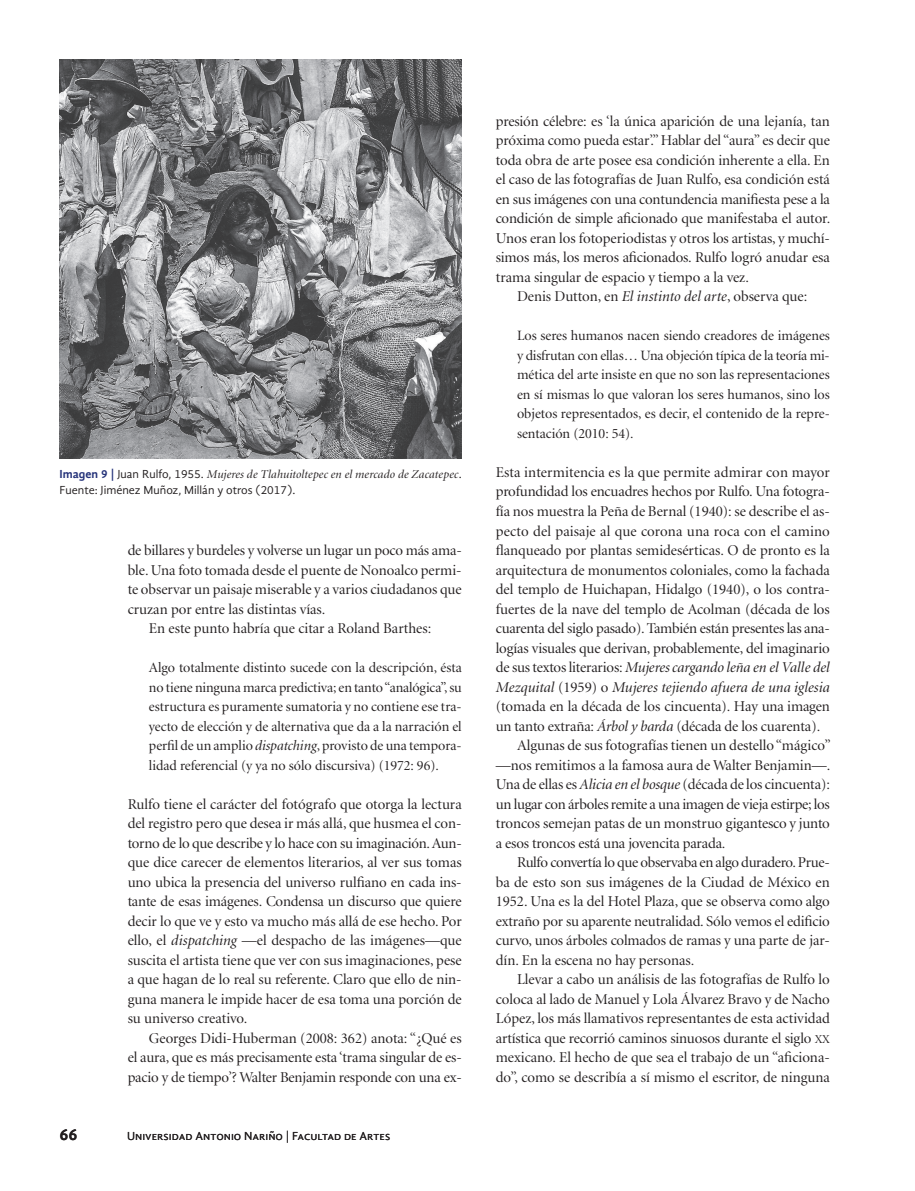
<style>
.page{position:relative;width:915px;height:1191px;background:#fff}
.page>*{position:absolute;margin:0;border:0;box-sizing:border-box;transform-origin:0 0}
.t1{font:700 16.5px "Gandhi Sans";color:#231f20}
.t2{font:15px/19.5px "Minion Display";letter-spacing:-.005em;color:#231f20;text-align:justify}
.t3{font:italic 15px "Minion Display";letter-spacing:.01em;color:#231f20}
.t4{font:14.25px/19.5px "Minion Display";color:#231f20}
.t5{font:12px "Gandhi Sans";color:#231f20}
.t6{font:italic 12px "Minion Display";letter-spacing:.015em;color:#231f20}
.s1{font-family:"Gandhi Sans";font-weight:700;font-style:normal;color:#243279}
.s2{font-family:"Gandhi Sans";font-style:normal}
.s3{font-style:italic}
.s4{font-style:normal}
.s5{font-size:12px}
</style>
<div class="page">
<img style="left:60px;top:60px;width:401px;height:399px">
<p class="t6" style="left:60px;top:468px;width:403px"><span class="s1">Imagen 9 |</span> <span class="s2">Juan Rulfo, 1955.</span> Mujeres de Tlahuitoltepec en el mercado de Zacatepec<span class="s2">.</span></p>
<p class="t5" style="left:60px;top:483px;width:237px">Fuente: Jiménez Muñoz, Millán y otros (2017).</p>
<p class="t2" style="left:128px;top:541px;width:334px">de billares y burdeles y volverse un lugar un poco más ama-</p>
<p class="t2" style="left:128px;top:560px;width:335px">ble. Una foto tomada desde el puente de Nonoalco permi-</p>
<p class="t2" style="left:128px;top:580px;width:335px">te observar un paisaje miserable y a varios ciudadanos que</p>
<p class="t2" style="left:128px;top:599px;width:199px">cruzan por entre las distintas vías.</p>
<p class="t2" style="left:149px;top:619px;width:284px">En este punto habría que citar a Roland Barthes:</p>
<p class="t4" style="left:149px;top:658px;width:314px">Algo totalmente distinto sucede con la descripción, ésta no tiene ninguna marca predictiva; en tanto “analógica”, su estructura es puramente sumatoria y no contiene ese tra&shy;yecto de elección y de alternativa que da a la narración el perfil de un amplio <span class="s3">dispatching</span>, provisto de una tempora&shy;lidad referencial (y ya no sólo discursiva) (1972: 96).</p>
<p class="t2" style="left:128px;top:794px;width:335px">Rulfo tiene el carácter del fotógrafo que otorga la lectura del registro pero que desea ir más allá, que husmea el con&shy;torno de lo que describe y lo hace con su imaginación. Aun&shy;que dice carecer de elementos literarios, al ver sus tomas uno ubica la presencia del universo rulfiano en cada ins&shy;tante de esas imágenes. Condensa un discurso que quiere decir lo que ve y esto va mucho más allá de ese hecho. Por ello, el <span class="s3">dispatching</span> —el despacho de las imágenes—que suscita el artista tiene que ver con sus imaginaciones, pese a que hagan de lo real su referente. Claro que ello de nin&shy;guna manera le impide hacer de esa toma una porción de su universo creativo.</p>
<p class="t2" style="left:128px;top:1028px;width:335px;text-indent:21px">Georges Didi-Huberman (2008: 362) anota: “¿Qué es el aura, que es más precisamente esta ‘trama singular de es&shy;pacio y de tiempo’? Walter Benjamin responde con una ex-</p>
<p class="t1" style="left:60px;top:1125px;width:20px">66</p>
<p class="t5" style="left:127px;top:1129px;width:264px">Universidad Antonio Nariño | Facultad de Artes</p>
<p class="t2" style="left:495px;top:112px;width:335px">presión célebre: es ‘la única aparición de una lejanía, tan</p>
<p class="t2" style="left:495px;top:131px;width:335px">próxima como pueda estar’.” Hablar del “aura” es decir que</p>
<p class="t2" style="left:495px;top:151px;width:335px">toda obra de arte posee esa condición inherente a ella. En</p>
<p class="t2" style="left:495px;top:170px;width:335px">el caso de las fotografías de Juan Rulfo, esa condición está</p>
<p class="t2" style="left:495px;top:190px;width:335px">en sus imágenes con una contundencia manifiesta pese a la</p>
<p class="t2" style="left:495px;top:209px;width:336px">condición de simple aficionado que manifestaba el autor.</p>
<p class="t2" style="left:495px;top:229px;width:335px">Unos eran los fotoperiodistas y otros los artistas, y muchí-</p>
<p class="t2" style="left:495px;top:248px;width:335px">simos más, los meros aficionados. Rulfo logró anudar esa</p>
<p class="t2" style="left:495px;top:268px;width:254px">trama singular de espacio y tiempo a la vez.</p>
<p class="t2" style="left:517px;top:287px;width:291px">Denis Dutton, en <span class="s3">El instinto del arte</span>, observa que:</p>
<p class="t4" style="left:517px;top:327px;width:314px">Los seres humanos nacen siendo creadores de imágenes y disfrutan con ellas… Una objeción típica de la teoría mi&shy;mética del arte insiste en que no son las representaciones en sí mismas lo que valoran los seres humanos, sino los objetos representados, es decir, el contenido de la repre&shy;sentación (2010: 54).</p>
<p class="t2" style="left:495px;top:463px;width:335px">Esta intermitencia es la que permite admirar con mayor</p>
<p class="t2" style="left:495px;top:482px;width:333px">profundidad los encuadres hechos por Rulfo. Una fotogra-</p>
<p class="t2" style="left:495px;top:502px;width:335px">fía nos muestra la Peña de Bernal (1940): se describe el as-</p>
<p class="t2" style="left:495px;top:521px;width:335px">pecto del paisaje al que corona una roca con el camino</p>
<p class="t2" style="left:495px;top:541px;width:335px">flanqueado por plantas semidesérticas. O de pronto es la</p>
<p class="t2" style="left:495px;top:560px;width:335px">arquitectura de monumentos coloniales, como la fachada</p>
<p class="t2" style="left:495px;top:580px;width:335px">del templo de Huichapan, Hidalgo (1940), o los contra-</p>
<p class="t2" style="left:495px;top:599px;width:335px">fuertes de la nave del templo de Acolman (década de los</p>
<p class="t2" style="left:495px;top:619px;width:333px">cuarenta del siglo pasado). También están presentes las ana-</p>
<p class="t2" style="left:495px;top:638px;width:335px">logías visuales que derivan, probablemente, del imaginario</p>
<p class="t3" style="left:495px;top:660px;width:335px"><span class="s4">de sus textos literarios:</span> Mujeres cargando leña en el Valle del</p>
<p class="t3" style="left:495px;top:679px;width:335px">Mezquital <span class="s4">(1959) o</span> Mujeres tejiendo afuera de una iglesia</p>
<p class="t2" style="left:495px;top:697px;width:335px">(tomada en la década de los cincuenta). Hay una imagen</p>
<p class="t2" style="left:495px;top:716px;width:326px">un tanto extraña: <span class="s3">Árbol y barda</span> (década de los cuarenta).</p>
<p class="t2" style="left:517px;top:736px;width:315px">Algunas de sus fotografías tienen un destello “mágico”</p>
<p class="t2" style="left:495px;top:755px;width:336px">—nos remitimos a la famosa aura de Walter Benjamin—.</p>
<p class="t2" style="left:495px;top:775px;width:335px">Una de ellas es <span class="s3">Alicia en el bosque</span> (década de los cincuenta):</p>
<p class="t2" style="left:495px;top:794px;width:335px">un lugar con árboles remite a una imagen de vieja estirpe; los</p>
<p class="t2" style="left:495px;top:814px;width:335px">troncos semejan patas de un monstruo gigantesco y junto</p>
<p class="t2" style="left:495px;top:833px;width:231px">a esos troncos está una jovencita parada.</p>
<p class="t2" style="left:517px;top:853px;width:312px">Rulfo convertía lo que observaba en algo duradero. Prue-</p>
<p class="t2" style="left:495px;top:872px;width:335px">ba de esto son sus imágenes de la Ciudad de México en</p>
<p class="t2" style="left:495px;top:892px;width:335px">1952. Una es la del Hotel Plaza, que se observa como algo</p>
<p class="t2" style="left:495px;top:911px;width:335px">extraño por su aparente neutralidad. Sólo vemos el edificio</p>
<p class="t2" style="left:495px;top:931px;width:335px">curvo, unos árboles colmados de ramas y una parte de jar-</p>
<p class="t2" style="left:495px;top:950px;width:200px">dín. En la escena no hay personas.</p>
<p class="t2" style="left:517px;top:970px;width:314px">Llevar a cabo un análisis de las fotografías de Rulfo lo</p>
<p class="t2" style="left:495px;top:989px;width:335px">coloca al lado de Manuel y Lola Álvarez Bravo y de Nacho</p>
<p class="t2" style="left:495px;top:1009px;width:335px">López, los más llamativos representantes de esta actividad</p>
<p class="t2" style="left:495px;top:1028px;width:335px">artística que recorrió caminos sinuosos durante el siglo <span class="s5">XX</span></p>
<p class="t2" style="left:495px;top:1048px;width:335px">mexicano. El hecho de que sea el trabajo de un “aficiona-</p>
<p class="t2" style="left:495px;top:1067px;width:335px">do”, como se describía a sí mismo el escritor, de ninguna</p>
</div>
